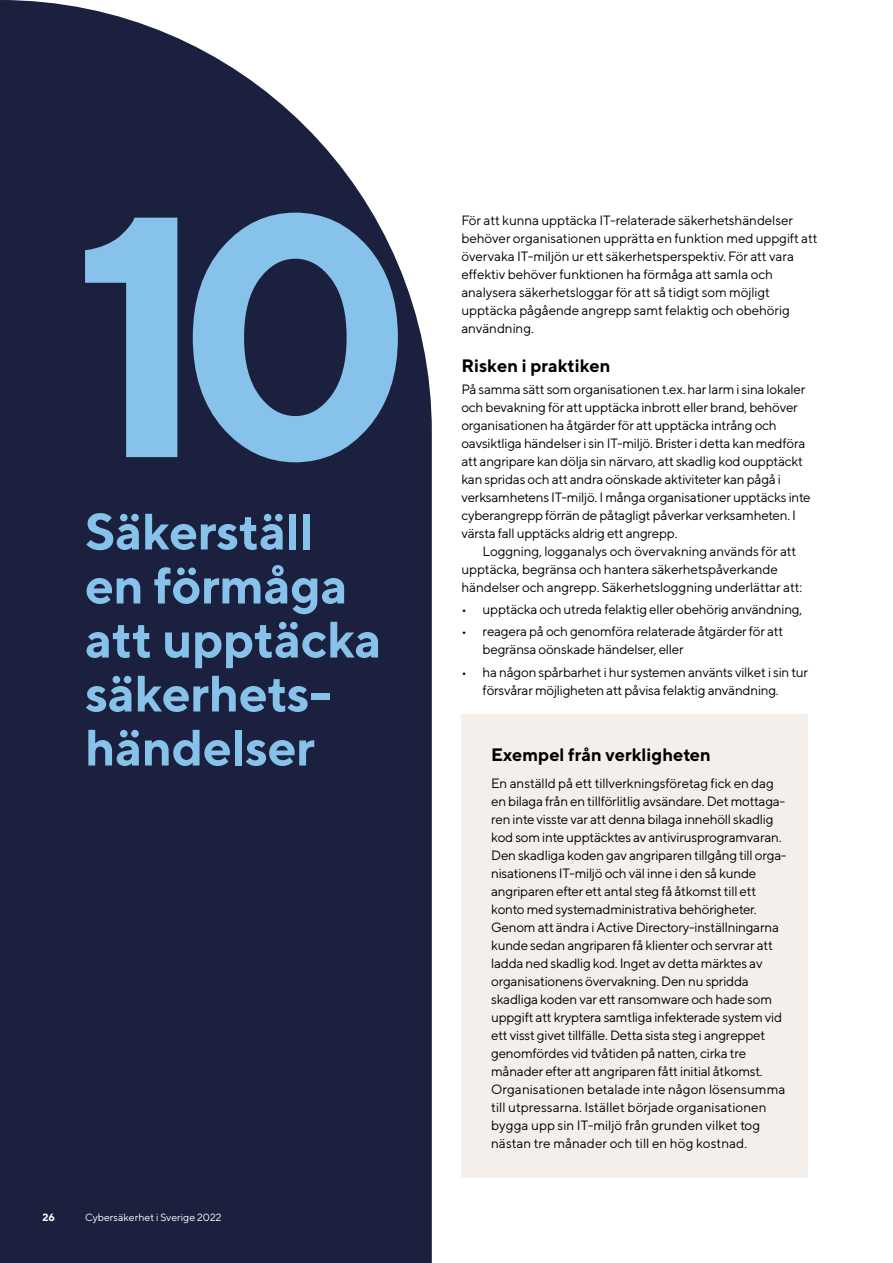
<style>
.page{position:relative;width:893px;height:1263px;background:#fff}
.page>*{position:absolute;margin:0;border:0;box-sizing:border-box;transform-origin:0 0}
.H2_Rubrik{font:700 51px/54px "TT Norms";letter-spacing:-.01em;color:#86c2e9}
.H4_Fakta_Rubrik{font:700 18px "TT Norms";color:#000}
.P_Fakta_Bröd_UI{font:13.5px/18px "TT Norms";letter-spacing:-.02em;color:#000}
.P_Brödtext_UI{font:13.5px/18px "TT Norms";letter-spacing:-.02em;color:#000}
.P_Fakta_Bröd_UI-2{font:13.5px/18px "TT Norms";color:#000}
.P_Brödtext{font:13.5px/18px "TT Norms";letter-spacing:-.01em;color:#000}
.t1{font:10.5px "TT Norms";color:#fff}
.t2{font:700 10.5px "TT Norms";color:#fff}
</style>
<div class="page">
<svg style="left:0;top:0;width:432px;height:1263px;background:#2d324e"></svg>
<div style="left:461px;top:714px;width:347px;height:464px;background:#f5efeb"></div>
<svg style="left:85px;top:213px;width:313px;height:249px;background:#55789a"></svg>
<h2 class="H2_Rubrik" style="left:85px;top:503px;width:298px">Säkerställ en förmåga att upptäcka säkerhets&shy;händelser</h2>
<p class="t2" style="left:43px;top:1211px;width:14px">26</p>
<p class="t1" style="left:85px;top:1211px;width:138px">Cybersäkerhet i Sverige 2022</p>
<p class="P_Brödtext_UI" style="left:461px;top:210px;width:358px">För att kunna upptäcka IT-relaterade säkerhetshändelser behöver organisationen upprätta en funktion med uppgift att övervaka IT-miljön ur ett säkerhetsperspektiv. För att vara effektiv behöver funktionen ha förmåga att samla och analysera säkerhetsloggar för att så tidigt som möjligt upptäcka pågående angrepp samt felaktig och obehörig användning.</p>
<h3 class="H4_Fakta_Rubrik" style="left:461px;top:354px;width:151px">Risken i praktiken</h3>
<p class="P_Brödtext_UI" style="left:461px;top:380px;width:351px">På samma sätt som organisationen t.ex. har larm i sina lokaler och bevakning för att upptäcka inbrott eller brand, behöver organisationen ha åtgärder för att upptäcka intrång och oavsiktliga händelser i sin IT-miljö. Brister i detta kan medföra att angripare kan dölja sin närvaro, att skadlig kod oupptäckt kan spridas och att andra oönskade aktiviteter kan pågå i verksamhetens IT-miljö. I många organisationer upptäcks inte cyberangrepp förrän de påtagligt påverkar verksamheten. I värsta fall upptäcks aldrig ett angrepp.</p>
<p class="P_Brödtext" style="left:461px;top:542px;width:342px;text-indent:21px">Loggning, logganalys och övervakning används för att upptäcka, begränsa och hantera säkerhetspåverkande händelser och angrepp. Säkerhetsloggning underlättar att:</p>
<p class="P_Fakta_Bröd_UI" style="left:461px;top:600px;width:342px">• upptäcka och utreda felaktig eller obehörig användning,</p>
<p class="P_Fakta_Bröd_UI" style="left:483px;top:622px;width:302px;text-indent:-21px">• reagera på och genomföra relaterade åtgärder för att begränsa oönskade händelser, eller</p>
<p class="P_Fakta_Bröd_UI" style="left:483px;top:662px;width:327px;text-indent:-21px">• ha någon spårbarhet i hur systemen använts vilket i sin tur försvårar möjligheten att påvisa felaktig användning.</p>
<h4 class="H4_Fakta_Rubrik" style="left:491px;top:744px;width:221px">Exempel från verkligheten</h4>
<p class="P_Fakta_Bröd_UI" style="left:491px;top:774px;width:297px">En anställd på ett tillverkningsföretag fick en dag en bilaga från en tillförlitlig avsändare. Det mottaga&shy;ren inte visste var att denna bilaga innehöll skadlig kod som inte upptäcktes av antivirusprogramvaran.<br>Den skadliga koden gav angriparen tillgång till orga&shy;nisationens IT-miljö och väl inne i den så kunde angriparen efter ett antal steg få åtkomst till ett konto med systemadministrativa behörigheter.<br>Genom att ändra i Active Directory-inställningarna kunde sedan angriparen få klienter och servrar att ladda ned skadlig kod. Inget av detta märktes av organisationens övervakning. Den nu spridda skadliga koden var ett ransomware och hade som uppgift att kryptera samtliga infekterade system vid ett visst givet tillfälle. Detta sista steg i angreppet genomfördes vid tvåtiden på natten, cirka tre månader efter att angriparen fått initial åtkomst.</p>
<p class="P_Fakta_Bröd_UI-2" style="left:491px;top:1080px;width:296px">Organisationen betalade inte någon lösensumma till utpressarna. Istället började organisationen bygga upp sin IT-miljö från grunden vilket tog nästan tre månader och till en hög kostnad.</p>
</div>
